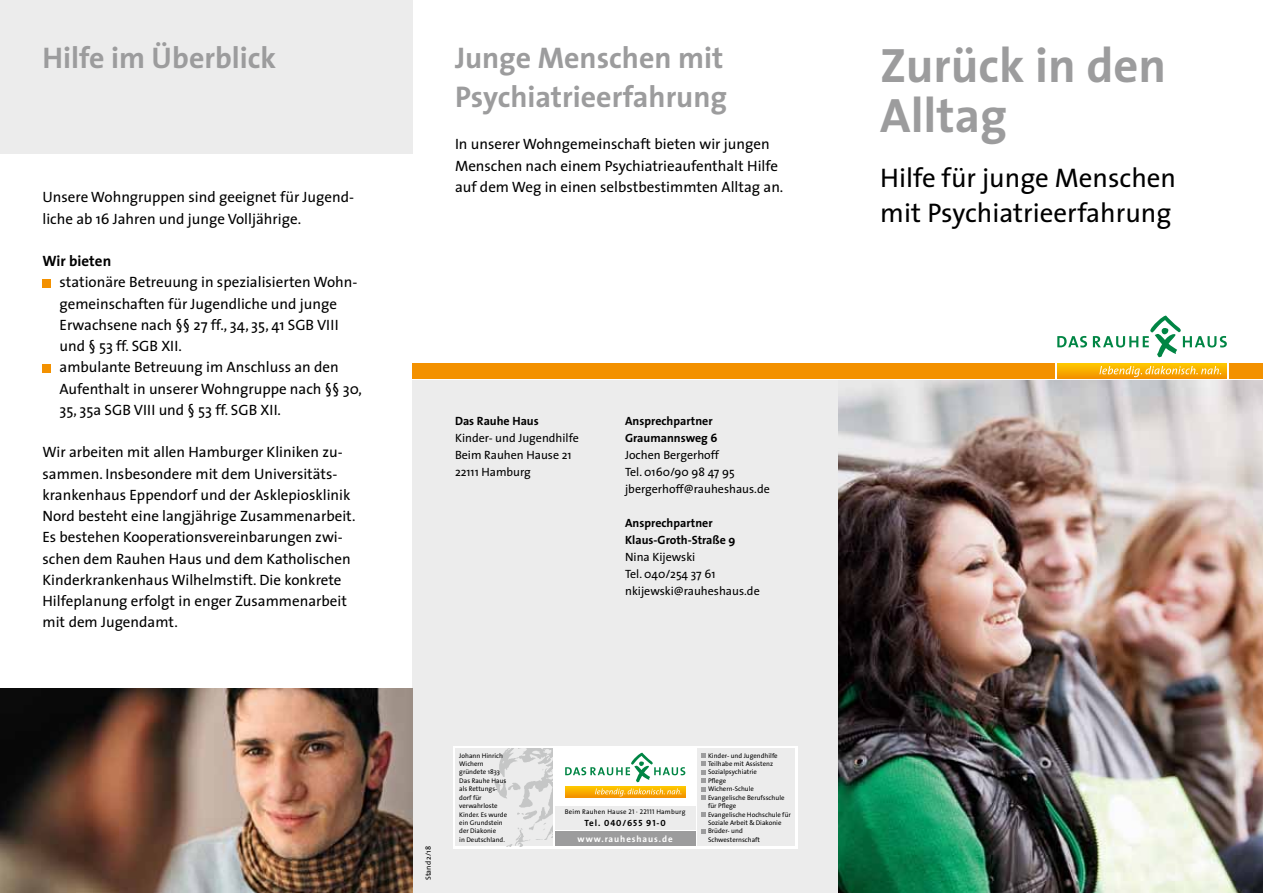
<style>
.page{position:relative;width:1263px;height:893px;background:#fff}
.page>*{position:absolute;margin:0;border:0;box-sizing:border-box;transform-origin:0 0}
.t1{font:700 48.6px/49.8px "The Sans";color:#9c9c9d}
.t2{font:700 30px/38.2px "The Sans";color:#9c9c9d}
.t3{font:27px/34.5px "The Sans";color:#000}
.t4{font:15px/21.3px "The Sans";color:#000}
.t5{font:700 15px "The Sans";color:#000}
.t6{font:12px/17px "The Sans";color:#000}
.t7{font:700 12px/17px "The Sans";color:#000}
.t8{font:700 9px "The Sans";letter-spacing:.1em;color:#fff}
.t9{font:9px "The Sans Bold Caps";letter-spacing:.1em;color:#000}
.t10{font:7.5px "The Sans";color:#000}
.t11{font:6.75px/8.4px "The Sans";color:#000}
.t12{font:6.75px "The Sans";letter-spacing:.03em;color:#000}
.s1{font-family:"The Sans Caps"}
.s2{font-family:"The Sans";font-weight:700}
</style>
<div class="page">
<img style="left:838px;top:381px;width:425px;height:512px">
<div style="left:412px;top:381px;width:426px;height:512px;background:#ececec"></div>
<img style="left:0;top:689px;width:412px;height:204px">
<div style="left:453px;top:746px;width:344px;height:102px;background:#fff"></div>
<div style="left:555px;top:806px;width:140px;height:23px;background:#ececec"></div>
<hr style="left:565px;top:786px;width:120px;height:1px;background:#ffcb00">
<hr style="left:565px;top:787px;width:120px;height:1px;background:#fec600">
<hr style="left:565px;top:788px;width:120px;height:1px;background:#fdc100">
<hr style="left:565px;top:789px;width:120px;height:1px;background:#fcbc00">
<hr style="left:565px;top:790px;width:120px;height:1px;background:#fab700">
<hr style="left:565px;top:791px;width:120px;height:1px;background:#f9b100">
<hr style="left:565px;top:792px;width:120px;height:1px;background:#f8ac00">
<hr style="left:565px;top:793px;width:120px;height:1px;background:#f7a600">
<hr style="left:565px;top:794px;width:120px;height:1px;background:#f6a000">
<hr style="left:565px;top:795px;width:120px;height:1px;background:#f59b00">
<hr style="left:565px;top:796px;width:120px;height:1px;background:#f49500">
<hr style="left:565px;top:797px;width:120px;height:1px;background:#f39100">
<svg style="left:595px;top:788px;width:86px;height:8px"></svg>
<svg style="left:565px;top:752px;width:120px;height:30px"></svg>
<div style="left:555px;top:831px;width:140px;height:15px;background:#9c9c9d"></div>
<div style="left:455px;top:748px;width:98px;height:98px;background:#ececec"></div>
<img style="left:495px;top:748px;width:58px;height:98px">
<div style="left:697px;top:748px;width:98px;height:98px;background:#ececec"></div>
<svg style="left:702px;top:753px;width:4px;height:47px"></svg>
<svg style="left:702px;top:812px;width:4px;height:5px"></svg>
<svg style="left:702px;top:829px;width:4px;height:4px"></svg>
<div style="left:0;top:0;width:412px;height:153px;background:#ececec"></div>
<div style="left:43px;top:279px;width:8px;height:8px;background:#f39100"></div>
<div style="left:43px;top:364px;width:8px;height:8px;background:#f39100"></div>
<div style="left:412px;top:363px;width:851px;height:15px;background:#f39100"></div>
<div style="left:1055px;top:315px;width:174px;height:65px;background:#fff"></div>
<hr style="left:1057px;top:363px;width:170px;height:1px;background:#ffca00">
<hr style="left:1057px;top:364px;width:170px;height:1px;background:#fec700">
<hr style="left:1057px;top:365px;width:170px;height:1px;background:#fdc300">
<hr style="left:1057px;top:366px;width:170px;height:1px;background:#fcc000">
<hr style="left:1057px;top:367px;width:170px;height:1px;background:#fcbc00">
<hr style="left:1057px;top:368px;width:170px;height:1px;background:#fbb800">
<hr style="left:1057px;top:369px;width:170px;height:1px;background:#fab400">
<hr style="left:1057px;top:370px;width:170px;height:1px;background:#f9b000">
<hr style="left:1057px;top:371px;width:170px;height:1px;background:#f8ac00">
<hr style="left:1057px;top:372px;width:170px;height:1px;background:#f8a900">
<hr style="left:1057px;top:373px;width:170px;height:1px;background:#f7a400">
<hr style="left:1057px;top:374px;width:170px;height:1px;background:#f6a000">
<hr style="left:1057px;top:375px;width:170px;height:1px;background:#f59d00">
<hr style="left:1057px;top:376px;width:170px;height:1px;background:#f49800">
<hr style="left:1057px;top:377px;width:170px;height:1px;background:#f49400">
<hr style="left:1057px;top:378px;width:170px;height:1px;background:#f39100">
<svg style="left:1099px;top:366px;width:122px;height:11px"></svg>
<svg style="left:1057px;top:336px;width:30px;height:11px"></svg>
<svg style="left:1093px;top:315px;width:134px;height:42px"></svg>
<h2 class="t2" style="left:43px;top:38px;width:235px">Hilfe im Überblick</h2>
<h2 class="t2" style="left:455px;top:38px;width:274px">Junge Menschen mit<br>Psychiatrieerfahrung</h2>
<p class="t4" style="left:455px;top:133px;width:330px">In unserer Wohngemeinschaft bieten wir jungen<br>Menschen nach einem Psychiatrieaufenthalt Hilfe auf dem Weg in einen selbstbestimmten Alltag an.</p>
<p class="t4" style="left:43px;top:186px;width:313px">Unsere Wohngruppen sind geeignet für Jugend&shy;liche ab 16 Jahren und junge Volljährige.</p>
<p class="t5" style="left:43px;top:248px;width:70px">Wir bieten</p>
<p class="t4" style="left:60px;top:271px;width:304px">stationäre Betreuung in spezialisierten Wohn&shy;gemeinschaften für Jugendliche und junge Erwachsene nach §§ 27 ff., 34, 35, 41 SGB VIII und § 53 ff. SGB XII.<br>ambulante Betreuung im Anschluss an den Aufenthalt in unserer Wohngruppe nach §§ 30, 35, 35a SGB VIII und § 53 ff. SGB XII.</p>
<p class="t4" style="left:43px;top:441px;width:315px">Wir arbeiten mit allen Hamburger Kliniken zu&shy;sammen. Insbesondere mit dem Universitäts&shy;krankenhaus Eppendorf und der Asklepiosklinik Nord besteht eine langjährige Zusammenarbeit.<br>Es bestehen Kooperationsvereinbarungen zwi&shy;schen dem Rauhen Haus und dem Katholischen Kinderkrankenhaus Wilhelmstift. Die konkrete Hilfeplanung erfolgt in enger Zusammenarbeit mit dem Jugendamt.</p>
<p class="t7" style="left:625px;top:413px;width:94px">Ansprechpartner<br>Graumannsweg 6</p>
<p class="t6" style="left:625px;top:446px;width:146px">Jochen Bergerhoff<br>Tel. 0160/90 98 47 95 jbergerhoff@rauheshaus.de</p>
<p class="t7" style="left:625px;top:515px;width:112px">Ansprechpartner<br>Klaus-Groth-Straße 9</p>
<p class="t6" style="left:625px;top:549px;width:136px">Nina Kijewski<br>Tel. 040/254 37 61 nkijewski@rauheshaus.de</p>
<p class="t7" style="left:455px;top:413px;width:85px">Das Rauhe Haus</p>
<p class="t6" style="left:455px;top:429px;width:125px">Kinder- und Jugendhilfe<br>Beim Rauhen Hause 21<br>22111 Hamburg</p>
<p class="t10" style="left:422px;top:880px;width:35px;rotate:-90deg">Stand 2/18</p>
<p class="t11" style="left:459px;top:751px;width:49px">Johann Hinrich<br>Wichern gründete 1833<br>Das Rauhe Haus als Rettungs&shy;dorf für verwahrloste<br>Kinder. Es wurde ein Grundstein der Diakonie<br>in Deutschland.</p>
<p class="t12" style="left:565px;top:806px;width:122px">Beim Rauhen Hause <span class="s1">21 · 22111</span> Hamburg</p>
<p class="t9" style="left:584px;top:815px;width:83px"><span class="s2">Tel.</span> 040/655 91-0</p>
<p class="t8" style="left:578px;top:831px;width:97px">www.rauheshaus.de</p>
<p class="t11" style="left:708px;top:751px;width:84px">Kinder- und Jugendhilfe<br>Teilhabe mit Assistenz<br>Sozialpsychiatrie<br>Pflege<br>Wichern-Schule<br>Evangelische Berufsschule für Pflege<br>Evangelische Hochschule für<br>Soziale Arbeit &amp; Diakonie<br>Brüder- und<br>Schwesternschaft</p>
<h1 class="t1" style="left:880px;top:39px;width:288px">Zurück in den<br>Alltag</h1>
<h3 class="t3" style="left:880px;top:160px;width:297px">Hilfe für junge Menschen mit Psychiatrieerfahrung</h3>
</div>
